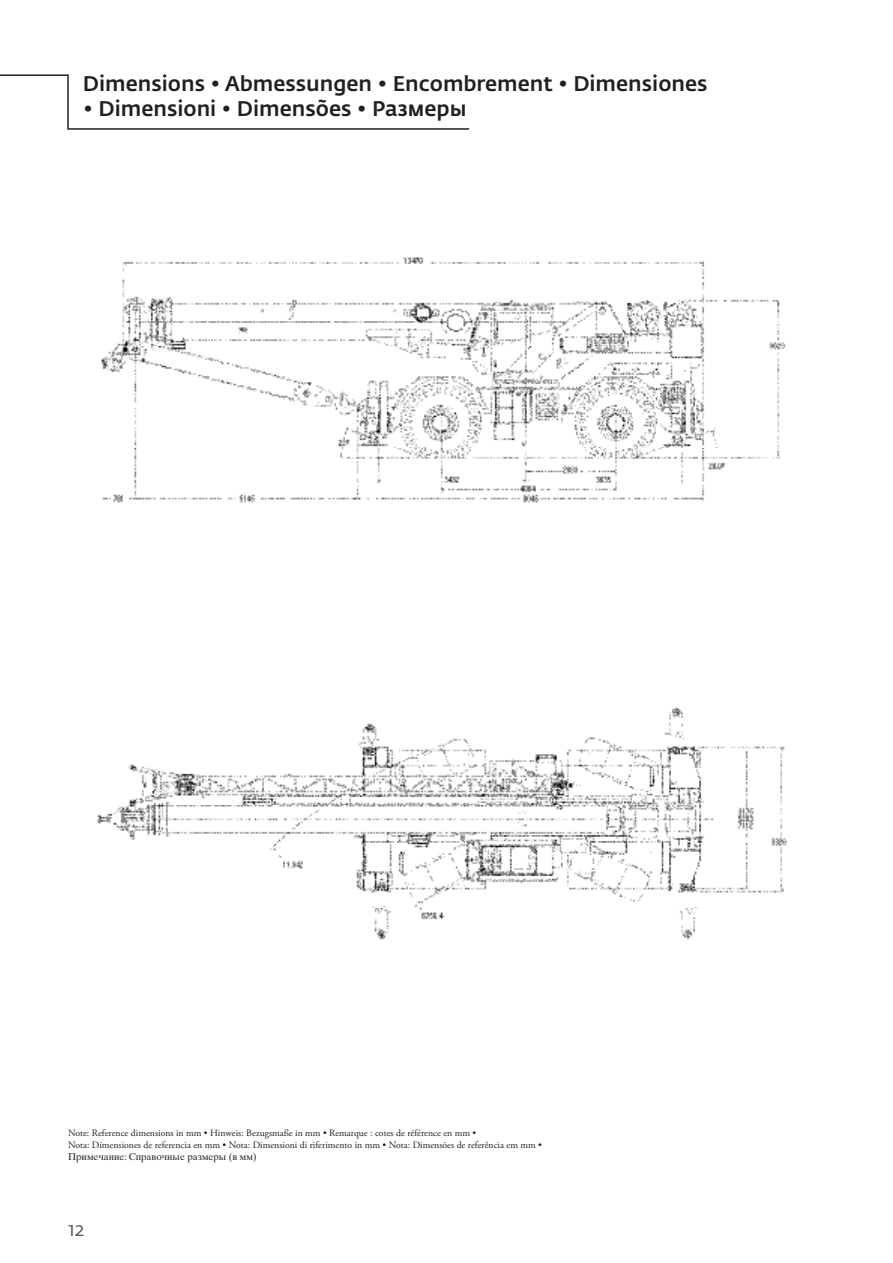
<style>
.page{position:relative;width:893px;height:1263px;background:#fff}
.page>*{position:absolute;margin:0;border:0;box-sizing:border-box;transform-origin:0 0}
.t1{font:500 21px "Fedra Sans Pro";color:#231f20}
.t2{font:19.5px "Fedra Sans Pro";color:#57585a}
.t3{font:9.75px/12px "Adobe Garamond Pro";color:#231f20}
.t4{font:9.75px "Times Ten Cyr Upright";color:#231f20}
</style>
<div class="page">
<svg style="left:0;top:74px;width:470px;height:56px"></svg>
<img style="left:101px;top:257px;width:685px;height:246px">
<img style="left:96px;top:707px;width:691px;height:233px">
<h1 class="t1" style="left:83px;top:70px;width:626px">Dimensions • Abmessungen • Encombrement • Dimensiones</h1>
<h1 class="t1" style="left:83px;top:96px;width:385px">• Dimensioni • Dimensões • Размеры</h1>
<p class="t3" style="left:68px;top:1128px;width:475px">Note: Reference dimensions in mm • Hinweis: Bezugsmaße in mm • Remarque : cotes de référence en mm •<br>Nota: Dimensiones de referencia en mm • Nota: Dimensioni di riferimento in mm • Nota: Dimensões de referência em mm •</p>
<p class="t4" style="left:68px;top:1151px;width:190px">Примечание: Справочные размеры (в мм)</p>
<h2 class="t2" style="left:68px;top:1217px;width:18px">12</h2>
</div>
